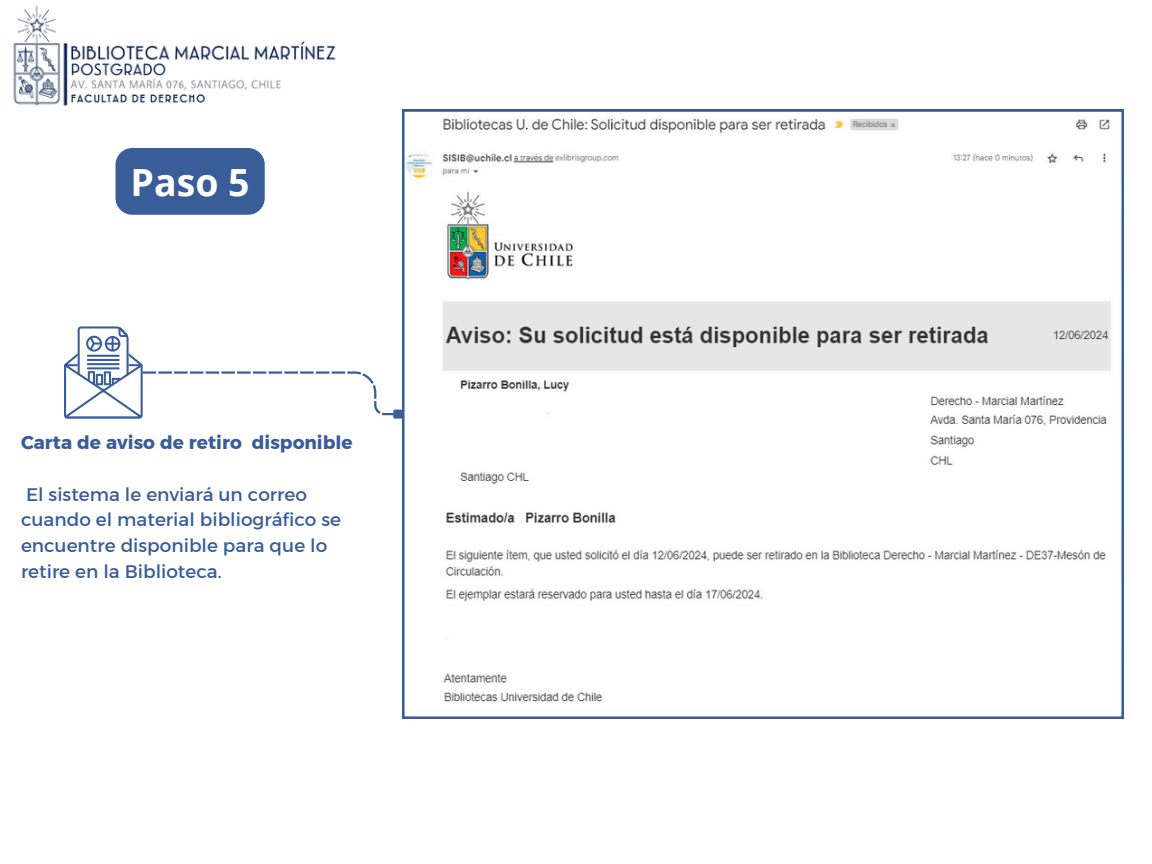
<style>
.page{position:relative;width:1152px;height:864px;background:#fff}
.page>*{position:absolute;margin:0;border:0;box-sizing:border-box;transform-origin:0 0}
.t1{font:700 37.5px "Open Sans";color:#fff}
.t2{font:18.6px/25.7px "Kief Montaser Regular";color:#385d99}
.t3{font:18.6px "Kief Montaser Bold";color:#385d99}
</style>
<div class="page">
<img style="left:13px;top:5px;width:323px;height:101px">
<svg style="left:64px;top:326px;width:330px;height:93px"></svg>
<div style="left:394px;top:411px;width:7px;height:6px;background:#385d99"></div>
<div style="left:393px;top:410px;width:9px;height:9px;border:2px solid #385d99"></div>
<svg style="left:402px;top:110px;width:721px;height:608px"></svg>
<div style="left:116px;top:148px;width:149px;height:67px;background:#385d99;border-radius:17px"></div>
<p class="t1" style="left:131px;top:156px;width:121px">Paso 5</p>
<p class="t3" style="left:21px;top:431px;width:333px">Carta de aviso de retiro disponible</p>
<h2 class="t2" style="left:21px;top:481px;width:322px">El sistema le enviará un correo cuando el material bibliográfico se encuentre disponible para que lo retire en la Biblioteca.</h2>
</div>
